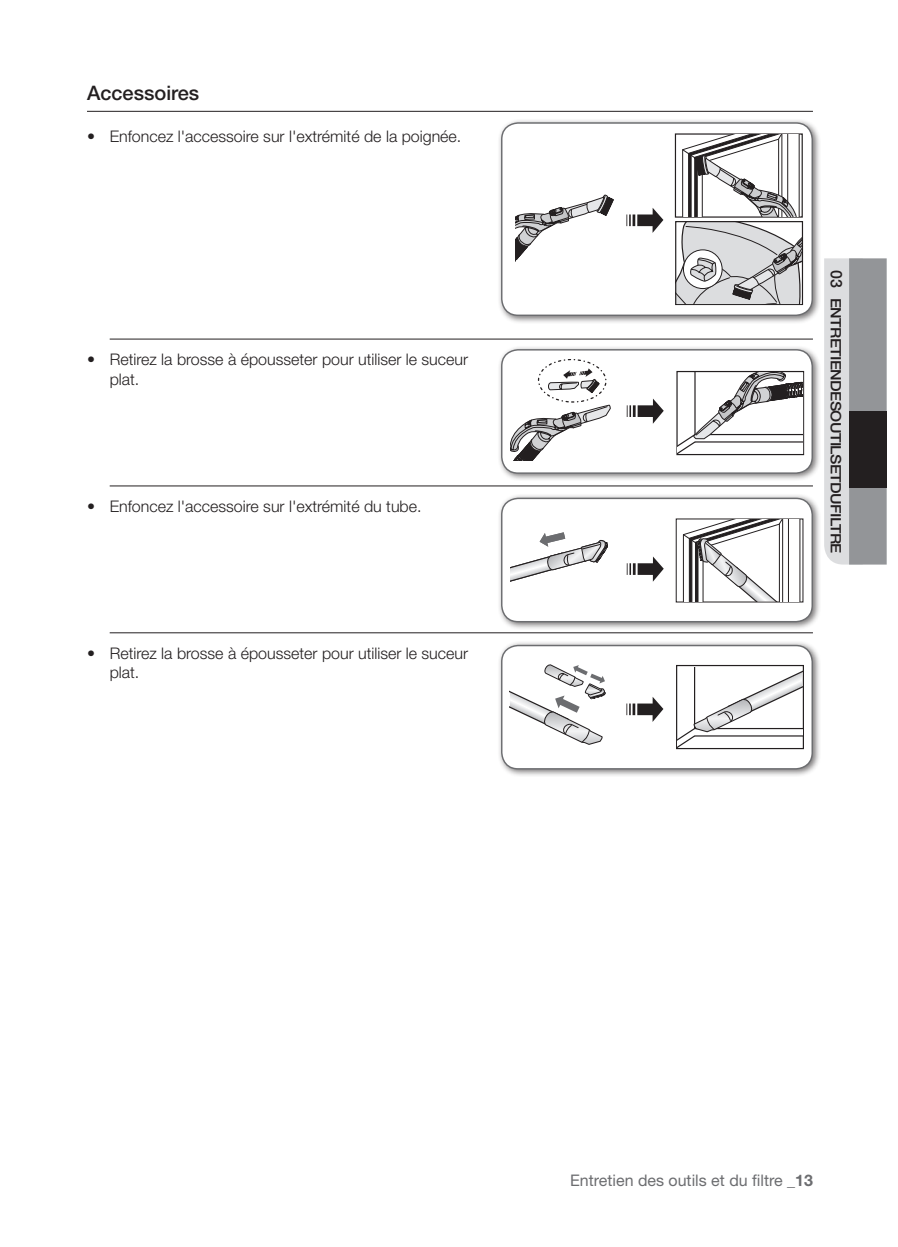
<style>
.page{position:relative;width:898px;height:1247px;background:#fff}
.page>*{position:absolute;margin:0;border:0;box-sizing:border-box;transform-origin:0 0}
.Level_2_Title{font:500 20px "Helvetica Neue LT Pro";color:#231f20}
.t1{font:300 16px/19.2px "Helvetica Neue LT Pro";color:#231f20}
.t2{font:16px "Helvetica Neue LT Pro";color:#6c6d70}
.Side_bar_Section{font:500 14.4px "Helvetica Neue LT Pro";color:#231f20;scale:1.11 1}
.s1{font-size:16px}
.s2{font-weight:700}
</style>
<div class="page">
<svg style="left:824px;top:258px;width:62px;height:306px;background:#b6b7ba"></svg>
<div style="left:849px;top:411px;width:37px;height:77px;background:#231f20"></div>
<hr style="left:87px;top:111px;width:726px;height:1px;background:#231f20">
<hr style="left:110px;top:339px;width:703px;height:1px;background:#231f20">
<hr style="left:110px;top:485px;width:703px;height:1px;background:#231f20">
<hr style="left:110px;top:632px;width:703px;height:1px;background:#231f20">
<div style="left:497px;top:345px;width:324px;height:137px;background:#231f20;opacity:.6"></div>
<div style="left:502px;top:350px;width:310px;height:123px;background:#fff;border-radius:16px"></div>
<svg style="left:626px;top:399px;width:37px;height:25px"></svg>
<div style="left:676px;top:371px;width:128px;height:84px;border:1px solid #231f20"></div>
<hr style="left:694px;top:372px;width:1px;height:70px;background:#231f20">
<svg style="left:677px;top:373px;width:125px;height:83px"></svg>
<div style="left:537px;top:359px;width:70px;height:44px;border:1px dashed #231f20;border-radius:50%"></div>
<svg style="left:548px;top:368px;width:51px;height:25px"></svg>
<svg style="left:511px;top:399px;width:100px;height:61px"></svg>
<div style="left:501px;top:349px;width:312px;height:125px;border:1px solid #6c6d70;border-radius:16px"></div>
<div style="left:497px;top:493px;width:324px;height:137px;background:#231f20;opacity:.6"></div>
<div style="left:502px;top:498px;width:310px;height:124px;background:#fff;border-radius:16px"></div>
<svg style="left:626px;top:556px;width:37px;height:26px"></svg>
<svg style="left:510px;top:532px;width:98px;height:50px"></svg>
<svg style="left:682px;top:520px;width:121px;height:81px"></svg>
<div style="left:501px;top:498px;width:312px;height:124px;border:1px solid #6c6d70;border-radius:16px"></div>
<div style="left:497px;top:640px;width:324px;height:137px;background:#231f20;opacity:.6"></div>
<div style="left:502px;top:645px;width:310px;height:124px;background:#fff;border-radius:16px"></div>
<svg style="left:626px;top:697px;width:37px;height:25px"></svg>
<div style="left:676px;top:665px;width:128px;height:84px;border:1px solid #231f20"></div>
<svg style="left:510px;top:664px;width:95px;height:81px"></svg>
<svg style="left:677px;top:667px;width:125px;height:80px"></svg>
<div style="left:501px;top:645px;width:312px;height:124px;border:1px solid #6c6d70;border-radius:16px"></div>
<div style="left:497px;top:118px;width:324px;height:206px;background:#231f20;opacity:.6"></div>
<div style="left:502px;top:123px;width:310px;height:192px;background:#fff;border-radius:16px"></div>
<svg style="left:626px;top:208px;width:37px;height:25px"></svg>
<div style="left:675px;top:133px;width:127px;height:85px;border:1px solid #231f20"></div>
<svg style="left:677px;top:223px;width:124px;height:80px;background:#cacacb"></svg>
<div style="left:675px;top:221px;width:128px;height:84px;border:1px solid #231f20"></div>
<svg style="left:515px;top:194px;width:98px;height:68px"></svg>
<svg style="left:682px;top:135px;width:120px;height:81px"></svg>
<div style="left:501px;top:122px;width:312px;height:194px;border:1px solid #6c6d70;border-radius:16px"></div>
<p class="Level_2_Title" style="left:87px;top:81px;width:114px">Accessoires</p>
<p class="t1" style="left:87px;top:126px;width:376px">• Enfoncez l'accessoire sur l'extrémité de la poignée.</p>
<p class="t1" style="left:110px;top:350px;width:360px;text-indent:-23px">• Retirez la brosse à épousseter pour utiliser le suceur plat.</p>
<p class="t1" style="left:87px;top:496px;width:336px">• Enfoncez l'accessoire sur l'extrémité du tube.</p>
<p class="t1" style="left:110px;top:643px;width:360px;text-indent:-23px">• Retirez la brosse à épousseter pour utiliser le suceur plat.</p>
<p class="Side_bar_Section" style="left:844px;top:270px;width:255px;rotate:90deg"><span class="s1">03</span> Entretiendesoutilsetdufiltre</p>
<p class="t2" style="left:570px;top:1170px;width:244px">Entretien des outils et du filtre <span class="s2">_13</span></p>
</div>
